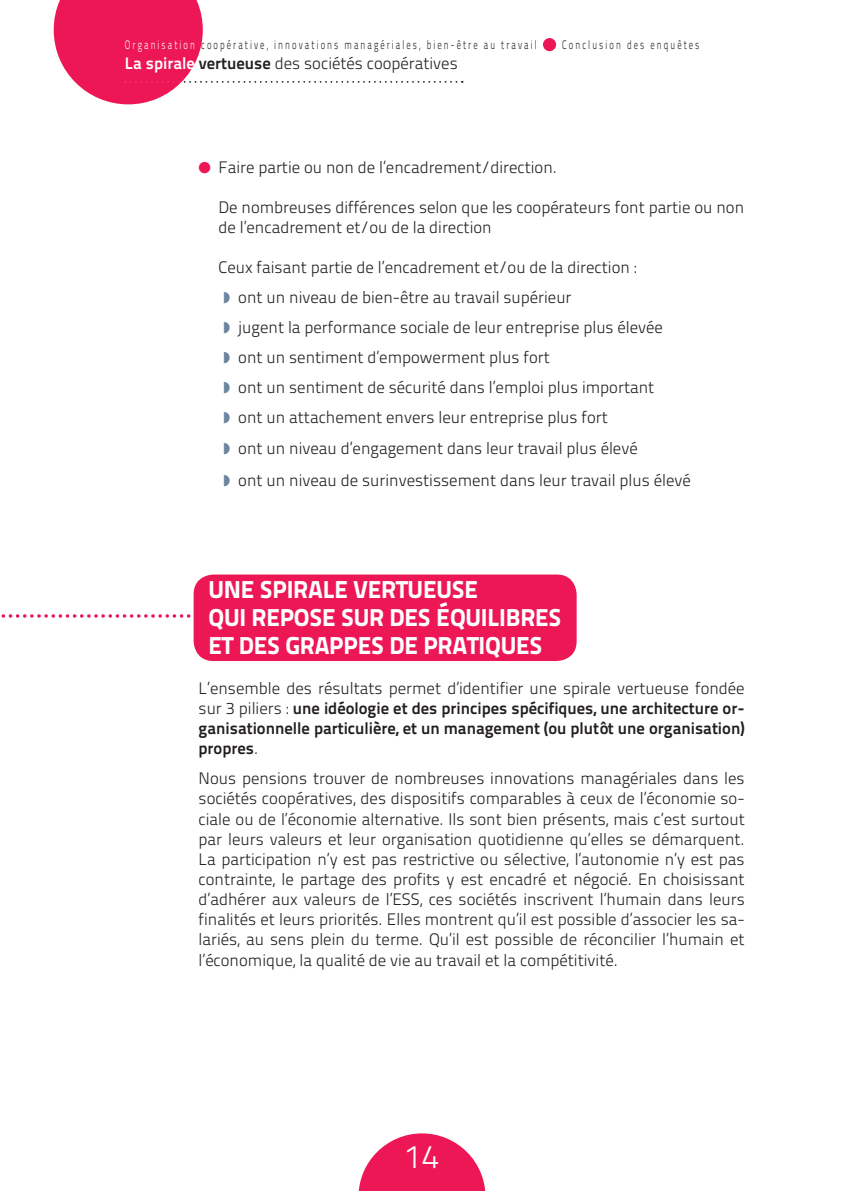
<style>
.page{position:relative;width:844px;height:1191px;background:#fff}
.page>*{position:absolute;margin:0;border:0;box-sizing:border-box;transform-origin:0 0}
.t1{font:32.9px "Titillium Text 14 L 250 wt";color:#fff}
.t2{font:24.5px/28px "Titillium Text 14 L 999 wt";letter-spacing:-.01em;color:#fff}
.t3{font:16.62px/20.1px "Titillium Text 14 L 250 wt";color:#231f20}
.t4{font:16.62px/20.1px "Titillium Text 14 L 800 wt";color:#231f20;text-align:justify}
.t5{font:12.25px "Titillium Text 14 L 250 wt";letter-spacing:.24em;color:#231f20;scale:.7 1}
.s1{color:#fff}
.s2{font-family:"Titillium Text 14 L 800 wt";color:#fff}
.s3{font-family:"Titillium Text 14 L 800 wt"}
.s4{color:#ed1756}
.s5{color:#6a85a0}
.s6{font-family:"Titillium Text 14 L 250 wt"}
</style>
<div class="page">
<svg style="left:358px;top:1133px;width:127px;height:58px"></svg>
<div style="left:543px;top:38px;width:13px;height:13px;background:#ed1756;border-radius:50%"></div>
<svg style="left:54px;top:0;width:408px;height:104px"></svg>
<div style="left:193px;top:574px;width:383px;height:87px;background:#ed1756;border-radius:20px"></div>
<svg style="left:1px;top:614px;width:193px;height:3px"></svg>
<p class="t5" style="left:125px;top:37px;width:589px"><span class="s1">Organisation</span> coopérative, innovations managériales, bien-être au travail</p>
<p class="t5" style="left:562px;top:37px;width:197px">Conclusion des enquêtes</p>
<p class="t3" style="left:125px;top:53px;width:334px"><span class="s2">La spirale</span> <span class="s3">vertueuse</span> des sociétés coopératives</p>
<p class="t3" style="left:198px;top:157px;width:360px"><span class="s4">●</span> Faire partie ou non de l’encadrement/direction.</p>
<p class="t3" style="left:218px;top:197px;width:527px">De nombreuses différences selon que les coopérateurs font partie ou non de l’encadrement et/ou de la direction</p>
<p class="t3" style="left:218px;top:252px;width:446px;line-height:30.1px">Ceux faisant partie de l’encadrement et/ou de la direction :<br><span class="s5">◗</span> ont un niveau de bien-être au travail supérieur<br><span class="s5">◗</span> jugent la performance sociale de leur entreprise plus élevée <span class="s5">◗</span> ont un sentiment d’empowerment plus fort<br><span class="s5">◗</span> ont un sentiment de sécurité dans l’emploi plus important<br><span class="s5">◗</span> ont un attachement envers leur entreprise plus fort<br><span class="s5">◗</span> ont un niveau d’engagement dans leur travail plus élevé</p>
<p class="t3" style="left:223px;top:470px;width:468px"><span class="s5">◗</span> ont un niveau de surinvestissement dans leur travail plus élevé</p>
<h2 class="t2" style="left:208px;top:575px;width:354px">UN E SPIRALE VERTUEUSE<br>QUI REPOSE SUR DES ÉQUILIBRES<br>ET DES GRAPPES DE PRATIQUES</h2>
<p class="t3" style="left:198px;top:678px;width:547px">L’ensemble des résultats permet d’identifier une spirale vertueuse fondée</p>
<p class="t4" style="left:198px;top:698px;width:547px"><span class="s6">sur 3 piliers :</span> une idéologie et des principes spécifiques, une architecture or&shy;ganisationnelle particulière, et un management (ou plutôt une organisation) propres<span class="s6">.</span></p>
<p class="t3" style="left:198px;top:768px;width:547px;text-align:justify">Nous pensions trouver de nombreuses innovations managériales dans les sociétés coopératives, des dispositifs comparables à ceux de l’économie so&shy;ciale ou de l’économie alternative. Ils sont bien présents, mais c’est surtout par leurs valeurs et leur organisation quotidienne qu’elles se démarquent.<br>La participation n’y est pas restrictive ou sélective, l’autonomie n’y est pas contrainte, le partage des profits y est encadré et négocié. En choisissant d’adhérer aux valeurs de l’ESS, ces sociétés inscrivent l’humain dans leurs finalités et leurs priorités. Elles montrent qu’il est possible d’associer les sa&shy;lariés, au sens plein du terme. Qu’il est possible de réconcilier l’humain et l’économique, la qualité de vie au travail et la compétitivité.</p>
<h1 class="t1" style="left:404px;top:1136px;width:36px">14</h1>
</div>
